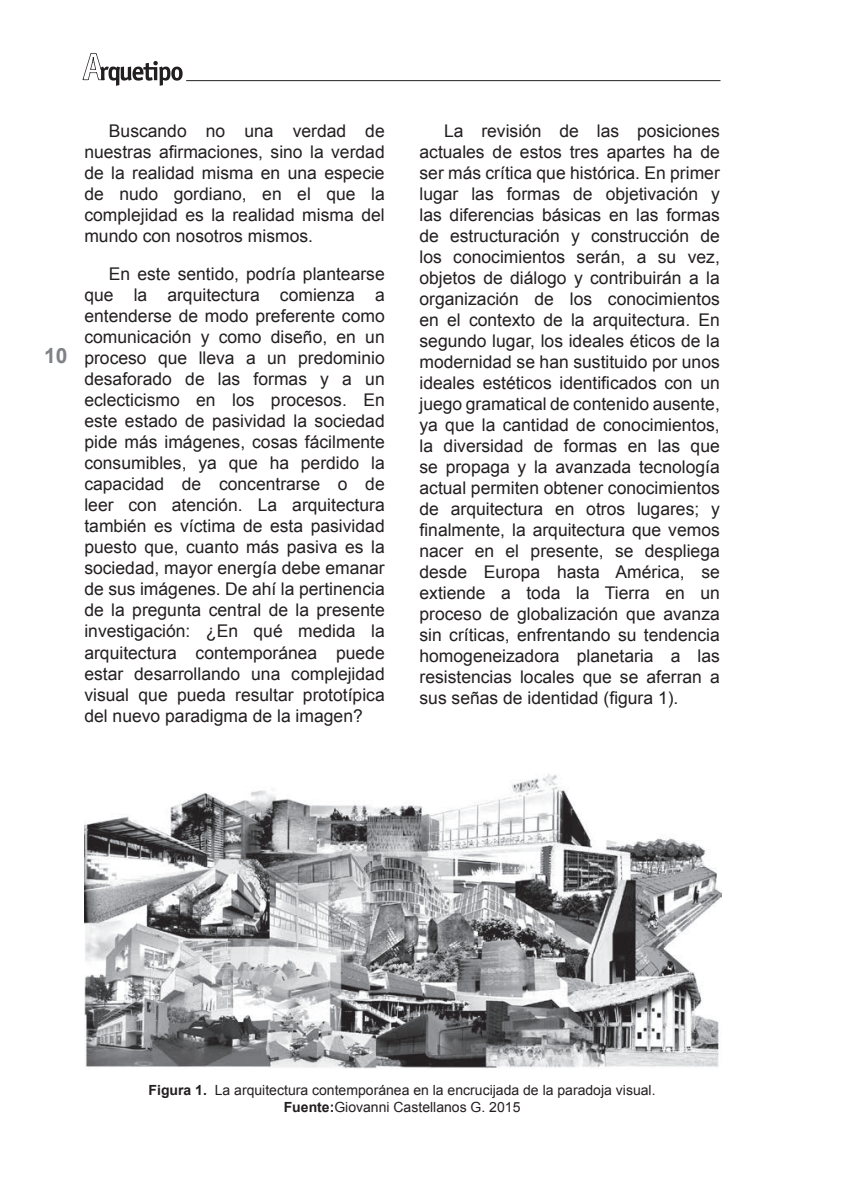
<style>
.page{position:relative;width:844px;height:1191px;background:#fff}
.page>*{position:absolute;margin:0;border:0;box-sizing:border-box;transform-origin:0 0}
.t1{font:700 21px "Arial";color:#808285}
.t2{font:17.5px/21px "Arial";color:#231f20;text-align:justify}
.t3{font:14px/16.8px "Arial";color:#231f20;text-align:center}
.s1{font-weight:700}
</style>
<div class="page">
<svg style="left:83px;top:53px;width:99px;height:33px"></svg>
<hr style="left:186px;top:80px;width:534px;height:1px;background:#231f20">
<img style="left:84px;top:774px;width:636px;height:295px">
<p class="t1" style="left:44px;top:341px;width:25px">10</p>
<p class="t2" style="left:84px;top:120px;width:302px;text-indent:24px">Buscando no una verdad de nuestras afirmaciones, sino la verdad de la realidad misma en una especie de nudo gordiano, en el que la complejidad es la realidad misma del mundo con nosotros mismos.</p>
<p class="t2" style="left:84px;top:264px;width:302px;text-indent:24px">En este sentido, podría plantearse que la arquitectura comienza a entenderse de modo preferente como comunicación y como diseño, en un proceso que lleva a un predominio desaforado de las formas y a un eclecticismo en los procesos. En este estado de pasividad la sociedad pide más imágenes, cosas fácilmente consumibles, ya que ha perdido la capacidad de concentrarse o de leer con atención. La arquitectura también es víctima de esta pasividad puesto que, cuanto más pasiva es la sociedad, mayor energía debe emanar de sus imágenes. De ahí la pertinencia de la pregunta central de la presente investigación: ¿En qué medida la arquitectura contemporánea puede estar desarrollando una complejidad visual que pueda resultar prototípica del nuevo paradigma de la imagen?</p>
<p class="t2" style="left:419px;top:120px;width:302px;text-indent:24px">La revisión de las posiciones actuales de estos tres apartes ha de ser más crítica que histórica. En primer lugar las formas de objetivación y las diferencias básicas en las formas de estructuración y construcción de los conocimientos serán, a su vez, objetos de diálogo y contribuirán a la organización de los conocimientos en el contexto de la arquitectura. En segundo lugar, los ideales éticos de la modernidad se han sustituido por unos ideales estéticos identificados con un juego gramatical de contenido ausente, ya que la cantidad de conocimientos, la diversidad de formas en las que se propaga y la avanzada tecnología actual permiten obtener conocimientos de arquitectura en otros lugares; y finalmente, la arquitectura que vemos nacer en el presente, se despliega desde Europa hasta América, se extiende a toda la Tierra en un proceso de globalización que avanza sin críticas, enfrentando su tendencia homogeneizadora planetaria a las resistencias locales que se aferran a sus señas de identidad (figura 1).</p>
<p class="t3" style="left:148px;top:1081px;width:508px"><span class="s1">Figura 1.</span> La arquitectura contemporánea en la encrucijada de la paradoja visual.<br><span class="s1">Fuente:</span>Giovanni Castellanos G. 2015</p>
</div>
